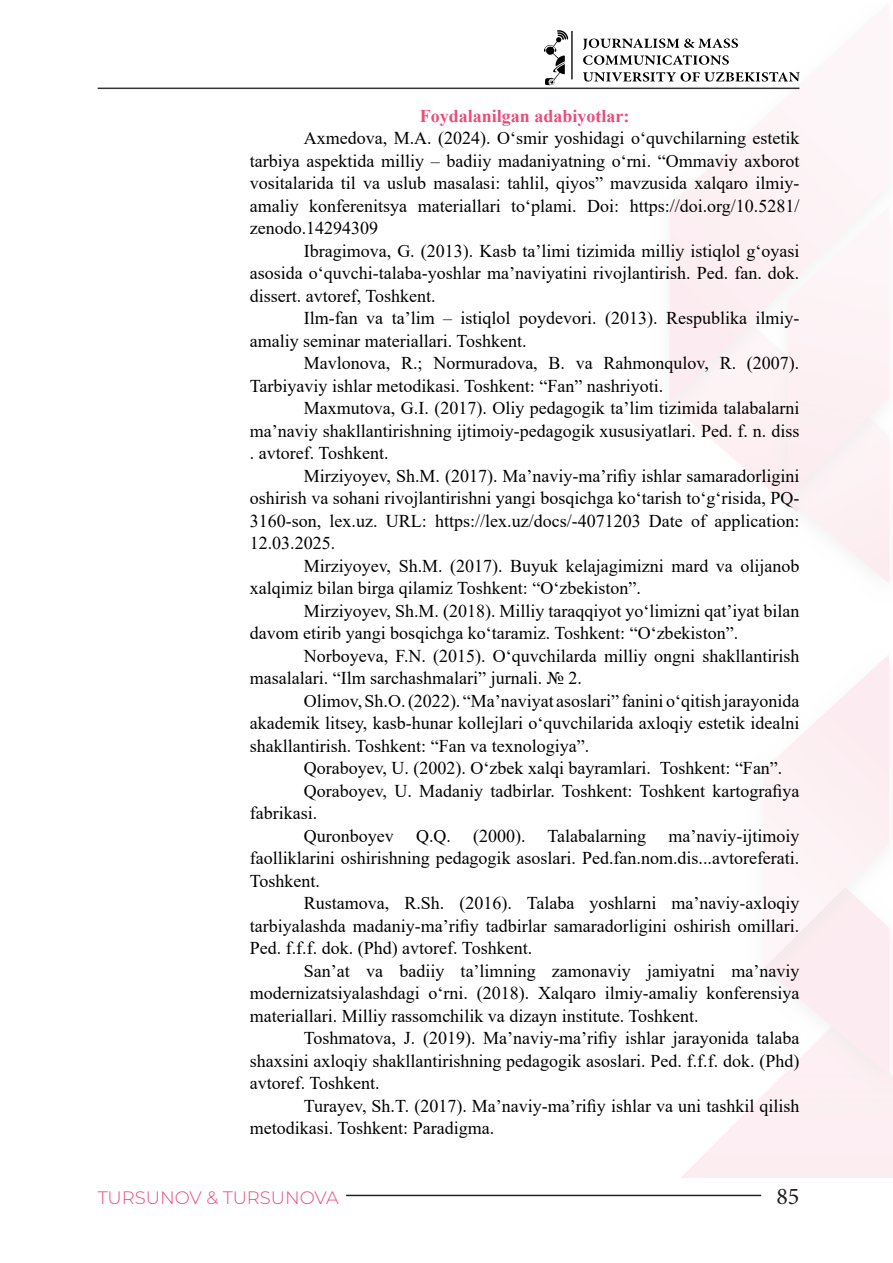
<style>
.page{position:relative;width:893px;height:1263px;background:#fff}
.page>*{position:absolute;margin:0;border:0;box-sizing:border-box;transform-origin:0 0}
.t1{font:24px "Minion Pro";color:#231f20}
.Загаловка{font:18px/22.5px "Times New Roman";color:#000001;text-align:justify}
.Загаловка-2{font:700 18px "Times New Roman";color:#ec4c79}
.t2{font:300 18px "Montserrat";color:#ec4c79}
</style>
<div class="page">
<hr style="left:346px;top:1195px;width:415px;height:1px;background:#231f20">
<img style="left:97px;top:72px;width:796px;height:1105px">
<svg style="left:544px;top:30px;width:29px;height:55px"></svg>
<svg style="left:583px;top:38px;width:155px;height:27px"></svg>
<svg style="left:583px;top:72px;width:216px;height:10px"></svg>
<p class="Загаловка-2" style="left:420px;top:103px;width:211px">Foydalanilgan adabiyotlar:</p>
<p class="Загаловка" style="left:250px;top:126px;width:551px;text-indent:54px">Axmedova, M.A. (2024). O‘smir yoshidagi o‘quvchilarning estetik tarbiya aspektida milliy – badiiy madaniyatning o‘rni. “Ommaviy axborot vositalarida til va uslub masalasi: tahlil, qiyos” mavzusida xalqaro ilmiy&shy;amaliy konferenitsya materiallari to‘plami. Doi: https://doi.org/10.5281/ zenodo.14294309</p>
<p class="Загаловка" style="left:250px;top:239px;width:551px;text-indent:54px">Ibragimova, G. (2013). Kasb ta’limi tizimida milliy istiqlol g‘oyasi asosida o‘quvchi-talaba-yoshlar ma’naviyatini rivojlantirish. Ped. fan. dok. dissert. avtoref, Toshkent.</p>
<p class="Загаловка" style="left:250px;top:306px;width:551px;text-indent:54px">Ilm-fan va ta’lim – istiqlol poydevori. (2013). Respublika ilmiy&shy;amaliy seminar materiallari. Toshkent.</p>
<p class="Загаловка" style="left:250px;top:351px;width:551px;text-indent:54px">Mavlonova, R.; Normuradova, B. va Rahmonqulov, R. (2007).<br>Tarbiyaviy ishlar metodikasi. Toshkent: “Fan” nashriyoti.</p>
<p class="Загаловка" style="left:250px;top:396px;width:551px;text-indent:54px">Maxmutova, G.I. (2017). Oliy pedagogik ta’lim tizimida talabalarni ma’naviy shakllantirishning ijtimoiy-pedagogik xususiyatlari. Ped. f. n. diss . avtoref. Toshkent.</p>
<p class="Загаловка" style="left:250px;top:464px;width:551px;text-indent:54px">Mirziyoyev, Sh.M. (2017). Ma’naviy-ma’rifiy ishlar samaradorligini oshirish va sohani rivojlantirishni yangi bosqichga ko‘tarish to‘g‘risida, PQ-3160-son, lex.uz. URL: https://lex.uz/docs/-4071203 Date of application:<br>12.03.2025.</p>
<p class="Загаловка" style="left:250px;top:554px;width:551px;text-indent:54px">Mirziyoyev, Sh.M. (2017). Buyuk kelajagimizni mard va olijanob xalqimiz bilan birga qilamiz Toshkent: “O‘zbekiston”.</p>
<p class="Загаловка" style="left:250px;top:599px;width:551px;text-indent:54px">Mirziyoyev, Sh.M. (2018). Milliy taraqqiyot yo‘limizni qat’iyat bilan davom etirib yangi bosqichga ko‘taramiz. Toshkent: “O‘zbekiston”.</p>
<p class="Загаловка" style="left:250px;top:644px;width:551px;text-indent:54px">Norboyeva, F.N. (2015). O‘quvchilarda milliy ongni shakllantirish masalalari. “Ilm sarchashmalari” jurnali. № 2.</p>
<p class="Загаловка" style="left:250px;top:689px;width:551px;text-indent:54px">Olimov, Sh.O. (2022). “Ma’naviyat asoslari” fanini o‘qitish jarayonida akademik litsey, kasb-hunar kollejlari o‘quvchilarida axloqiy estetik idealni shakllantirish. Toshkent: “Fan va texnologiya”.</p>
<p class="Загаловка" style="left:304px;top:756px;width:480px">Qoraboyev, U. (2002). O‘zbek xalqi bayramlari. Toshkent: “Fan”.</p>
<p class="Загаловка" style="left:250px;top:779px;width:551px;text-indent:54px">Qoraboyev, U. Madaniy tadbirlar. Toshkent: Toshkent kartografiya fabrikasi.</p>
<p class="Загаловка" style="left:250px;top:824px;width:551px;text-indent:54px">Quronboyev Q.Q. (2000). Talabalarning ma’naviy-ijtimoiy faolliklarini oshirishning pedagogik asoslari. Ped.fan.nom.dis...avtoreferati.<br>Toshkent.</p>
<p class="Загаловка" style="left:250px;top:891px;width:551px;text-indent:54px">Rustamova, R.Sh. (2016). Talaba yoshlarni ma’naviy-axloqiy tarbiyalashda madaniy-ma’rifiy tadbirlar samaradorligini oshirish omillari.<br>Ped. f.f.f. dok. (Phd) avtoref. Toshkent.</p>
<p class="Загаловка" style="left:250px;top:959px;width:551px;text-indent:54px">San’at va badiiy ta’limning zamonaviy jamiyatni ma’naviy modernizatsiyalashdagi o‘rni. (2018). Xalqaro ilmiy-amaliy konferensiya materiallari. Milliy rassomchilik va dizayn institute. Toshkent.</p>
<p class="Загаловка" style="left:250px;top:1026px;width:551px;text-indent:54px">Toshmatova, J. (2019). Ma’naviy-ma’rifiy ishlar jarayonida talaba shaxsini axloqiy shakllantirishning pedagogik asoslari. Ped. f.f.f. dok. (Phd) avtoref. Toshkent.</p>
<p class="Загаловка" style="left:250px;top:1094px;width:551px;text-indent:54px">Turayev, Sh.T. (2017). Ma’naviy-ma’rifiy ishlar va uni tashkil qilish metodikasi. Toshkent: Paradigma.</p>
<p class="t2" style="left:98px;top:1185px;width:243px">TURSUNOV &amp; TURSUNOVA</p>
<h1 class="t1" style="left:776px;top:1180px;width:25px">85</h1>
</div>
